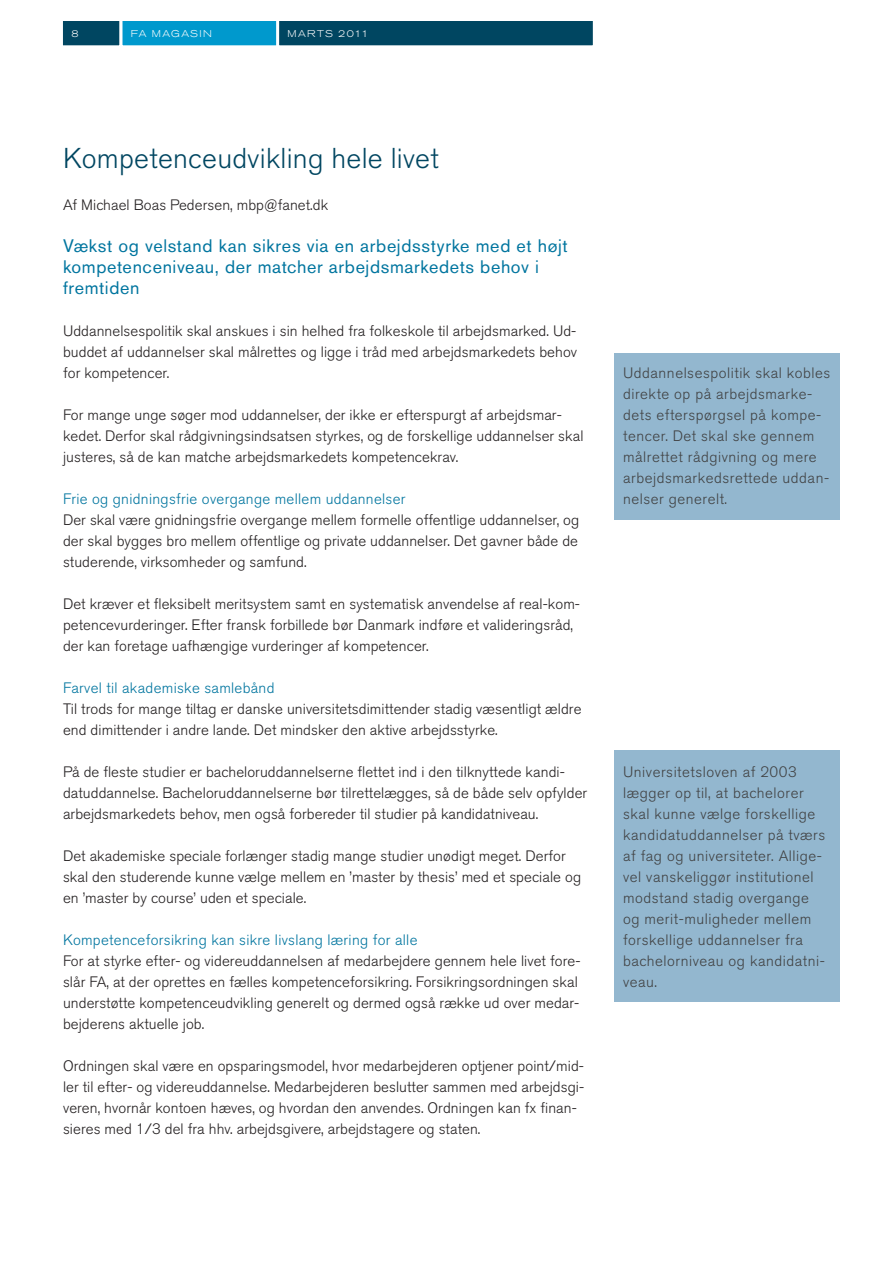
<style>
.page{position:relative;width:893px;height:1263px;background:#fff}
.page>*{position:absolute;margin:0;border:0;box-sizing:border-box;transform-origin:0 0}
.t1{font:300 28.5px "Akzidenz Grotesk Std";letter-spacing:.01em;color:#004661}
.t2{font:18px/21px "Akzidenz Grotesk Std";letter-spacing:.035em;color:#00759f}
.t3{font:300 15px/21px "Akzidenz Grotesk Std";letter-spacing:.005em;color:#231f20}
.t4{font:300 15px/21px "Akzidenz Grotesk Std";letter-spacing:.035em;color:#414243}
.t5{font:300 15px "Akzidenz Grotesk Std";letter-spacing:.02em;color:#00759f}
.t6{font:300 expanded 9.75px "Akzidenz Grotesk Std";letter-spacing:.125em;color:#fff}
</style>
<div class="page">
<div style="left:121px;top:20px;width:157px;height:27px;background:#0099cd"></div>
<div style="left:119px;top:18px;width:161px;height:30px;border:3px solid #fff"></div>
<div style="left:278px;top:20px;width:316px;height:27px;background:#004661"></div>
<div style="left:276px;top:18px;width:320px;height:30px;border:3px solid #fff"></div>
<div style="left:61px;top:20px;width:60px;height:27px;background:#004661"></div>
<div style="left:60px;top:18px;width:62px;height:30px;border:3px solid #fff"></div>
<div style="left:615px;top:353px;width:225px;height:167px;background:#93b7cf"></div>
<div style="left:615px;top:750px;width:225px;height:251px;background:#93b7cf"></div>
<p class="t6" style="left:71px;top:28px;width:9px">8</p>
<p class="t6" style="left:131px;top:28px;width:31px">FA MAGASIN</p>
<p class="t6" style="left:288px;top:28px;width:82px">MARTS 2011</p>
<h1 class="t1" style="left:63px;top:142px;width:377px">Kompetenceudvikling hele livet</h1>
<p class="t3" style="left:63px;top:195px;width:267px">Af Michael Boas Pedersen, mbp@fanet.dk</p>
<p class="t2" style="left:63px;top:235px;width:506px">Vækst og velstand kan sikres via en arbejdsstyrke med et højt kompetenceniveau, der matcher arbejdsmarkedets behov i fremtiden</p>
<p class="t3" style="left:63px;top:321px;width:516px;text-align:justify">Uddannelsespolitik skal anskues i sin helhed fra folkeskole til arbejdsmarked. Ud&shy;buddet af uddannelser skal målrettes og ligge i tråd med arbejdsmarkedets behov for kompetencer.</p>
<p class="t3" style="left:63px;top:405px;width:522px">For mange unge søger mod uddannelser, der ikke er efterspurgt af arbejdsmar&shy;kedet. Derfor skal rådgivningsindsatsen styrkes, og de forskellige uddannelser skal justeres, så de kan matche arbejdsmarkedets kompetencekrav.</p>
<p class="t5" style="left:63px;top:490px;width:344px">Frie og gnidningsfrie overgange mellem uddannelser</p>
<p class="t3" style="left:63px;top:510px;width:518px;text-align:justify">Der skal være gnidningsfrie overgange mellem formelle offentlige uddannelser, og der skal bygges bro mellem offentlige og private uddannelser. Det gavner både de studerende, virksomheder og samfund.</p>
<p class="t3" style="left:63px;top:594px;width:519px">Det kræver et fleksibelt meritsystem samt en systematisk anvendelse af real-kom&shy;petencevurderinger. Efter fransk forbillede bør Danmark indføre et valideringsråd, der kan foretage uafhængige vurderinger af kompetencer.</p>
<p class="t5" style="left:63px;top:679px;width:213px">Farvel til akademiske samlebånd</p>
<p class="t3" style="left:63px;top:699px;width:520px">Til trods for mange tiltag er danske universitetsdimittender stadig væsentligt ældre end dimittender i andre lande. Det mindsker den aktive arbejdsstyrke.</p>
<p class="t3" style="left:63px;top:762px;width:526px">På de fleste studier er bacheloruddannelserne flettet ind i den tilknyttede kandi&shy;datuddannelse. Bacheloruddannelserne bør tilrettelægges, så de både selv opfylder arbejdsmarkedets behov, men også forbereder til studier på kandidatniveau.</p>
<p class="t3" style="left:63px;top:846px;width:520px">Det akademiske speciale forlænger stadig mange studier unødigt meget. Derfor skal den studerende kunne vælge mellem en ’master by thesis’ med et speciale og en ’master by course’ uden et speciale.</p>
<p class="t5" style="left:63px;top:931px;width:356px">Kompetenceforsikring kan sikre livslang læring for alle</p>
<p class="t3" style="left:63px;top:951px;width:519px">For at styrke efter- og videreuddannelsen af medarbejdere gennem hele livet fore&shy;slår FA, at der oprettes en fælles kompetenceforsikring. Forsikringsordningen skal understøtte kompetenceudvikling generelt og dermed også række ud over medar&shy;bejderens aktuelle job.</p>
<p class="t3" style="left:63px;top:1056px;width:523px">Ordningen skal være en opsparingsmodel, hvor medarbejderen optjener point/mid&shy;ler til efter- og videreuddannelse. Medarbejderen beslutter sammen med arbejdsgi&shy;veren, hvornår kontoen hæves, og hvordan den anvendes. Ordningen kan fx finan&shy;sieres med 1/3 del fra hhv. arbejdsgivere, arbejdstagere og staten.</p>
<p class="t4" style="left:623px;top:363px;width:209px">Uddannelsespolitik skal kobles direkte op på arbejdsmarke&shy;dets efterspørgsel på kompe&shy;tencer. Det skal ske gennem målrettet rådgivning og mere arbejdsmarkedsrettede uddan&shy;nelser generelt.</p>
<p class="t4" style="left:623px;top:762px;width:204px">Universitetsloven af 2003 lægger op til, at bachelorer skal kunne vælge forskellige kandidatuddannelser på tværs af fag og universiteter. Allige&shy;vel vanskeliggør institutionel modstand stadig overgange og merit-muligheder mellem forskellige uddannelser fra bachelorniveau og kandidatni&shy;veau.</p>
</div>
